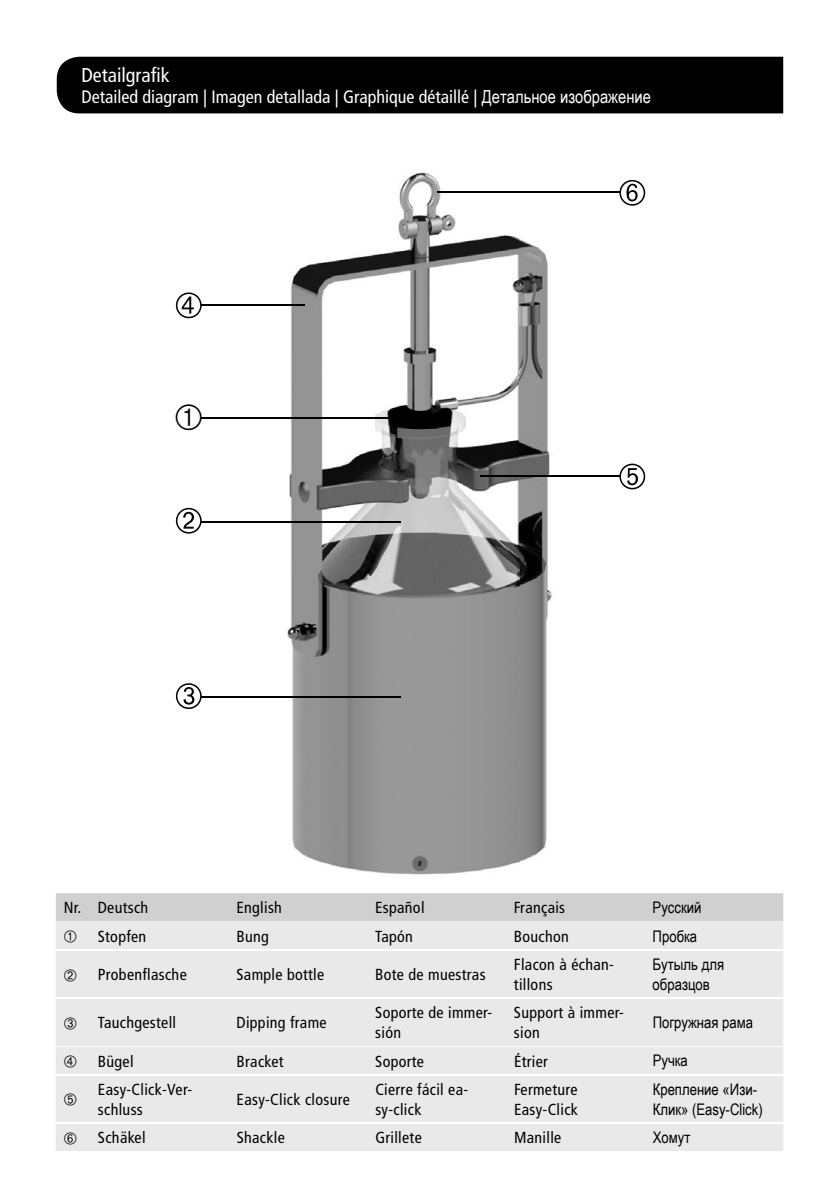
<style>
.page{position:relative;width:840px;height:1191px;background:#fff}
.page>*{position:absolute;margin:0;border:0;box-sizing:border-box;transform-origin:0 0}
.t1{font:condensed 20px "Frutiger";color:#fff}
.t2{font:condensed 18px "Frutiger";color:#fff}
.t3{font:condensed 16px/20px "Frutiger";letter-spacing:.02em;color:#000}
.t4{font:16px/20px "Arial Narrow";color:#000}
.s1{font-family:"Arial Narrow";font-stretch:normal}
</style>
<div class="page">
<div style="left:56px;top:893px;width:726px;height:28px;background:#d0d0d0"></div>
<div style="left:56px;top:921px;width:726px;height:230px;background:#e9e9e9"></div>
<hr style="left:56px;top:949px;width:34px;height:1px;background:#fff">
<hr style="left:90px;top:949px;width:138px;height:1px;background:#fff">
<hr style="left:228px;top:949px;width:139px;height:1px;background:#fff">
<hr style="left:367px;top:949px;width:138px;height:1px;background:#fff">
<hr style="left:505px;top:949px;width:139px;height:1px;background:#fff">
<hr style="left:644px;top:949px;width:138px;height:1px;background:#fff">
<hr style="left:56px;top:997px;width:34px;height:1px;background:#fff">
<hr style="left:90px;top:997px;width:138px;height:1px;background:#fff">
<hr style="left:228px;top:997px;width:139px;height:1px;background:#fff">
<hr style="left:367px;top:997px;width:138px;height:1px;background:#fff">
<hr style="left:505px;top:997px;width:139px;height:1px;background:#fff">
<hr style="left:644px;top:997px;width:138px;height:1px;background:#fff">
<hr style="left:56px;top:1045px;width:34px;height:1px;background:#fff">
<hr style="left:90px;top:1045px;width:138px;height:1px;background:#fff">
<hr style="left:228px;top:1045px;width:139px;height:1px;background:#fff">
<hr style="left:367px;top:1045px;width:138px;height:1px;background:#fff">
<hr style="left:505px;top:1045px;width:139px;height:1px;background:#fff">
<hr style="left:644px;top:1045px;width:138px;height:1px;background:#fff">
<hr style="left:56px;top:1074px;width:34px;height:1px;background:#fff">
<hr style="left:90px;top:1074px;width:138px;height:1px;background:#fff">
<hr style="left:228px;top:1074px;width:139px;height:1px;background:#fff">
<hr style="left:367px;top:1074px;width:138px;height:1px;background:#fff">
<hr style="left:505px;top:1074px;width:139px;height:1px;background:#fff">
<hr style="left:644px;top:1074px;width:138px;height:1px;background:#fff">
<hr style="left:56px;top:1122px;width:34px;height:1px;background:#fff">
<hr style="left:90px;top:1122px;width:138px;height:1px;background:#fff">
<hr style="left:228px;top:1122px;width:139px;height:1px;background:#fff">
<hr style="left:367px;top:1122px;width:138px;height:1px;background:#fff">
<hr style="left:505px;top:1122px;width:139px;height:1px;background:#fff">
<hr style="left:644px;top:1122px;width:138px;height:1px;background:#fff">
<div style="left:57px;top:57px;width:725px;height:56px;background:#000"></div>
<img style="left:175px;top:172px;width:471px;height:703px">
<hr style="left:201px;top:417px;width:199px;height:1px;background:#000">
<hr style="left:202px;top:521px;width:199px;height:1px;background:#000">
<hr style="left:201px;top:696px;width:199px;height:1px;background:#000">
<hr style="left:201px;top:304px;width:104px;height:1px;background:#000">
<hr style="left:480px;top:475px;width:139px;height:1px;background:#000">
<hr style="left:437px;top:192px;width:182px;height:1px;background:#000">
<svg style="left:176px;top:683px;width:25px;height:26px"></svg>
<svg style="left:176px;top:292px;width:25px;height:26px"></svg>
<svg style="left:619px;top:180px;width:26px;height:26px"></svg>
<svg style="left:176px;top:508px;width:25px;height:25px"></svg>
<svg style="left:619px;top:463px;width:26px;height:26px"></svg>
<svg style="left:64px;top:930px;width:12px;height:12px"></svg>
<svg style="left:64px;top:969px;width:12px;height:12px"></svg>
<svg style="left:64px;top:1017px;width:12px;height:12px"></svg>
<svg style="left:64px;top:1055px;width:12px;height:12px"></svg>
<svg style="left:64px;top:1093px;width:12px;height:13px"></svg>
<svg style="left:64px;top:1132px;width:13px;height:12px"></svg>
<svg style="left:176px;top:404px;width:25px;height:26px"></svg>
<p class="t1" style="left:81px;top:63px;width:90px">Detailgrafik</p>
<p class="t2" style="left:81px;top:87px;width:570px">Detailed diagram | Imagen detallada | Graphique détaillé | <span class="s1">Детальное изображение</span></p>
<p class="t3" style="left:64px;top:897px;width:86px">Nr. Deutsch</p>
<p class="t3" style="left:236px;top:897px;width:47px">English</p>
<p class="t3" style="left:375px;top:897px;width:51px">Español</p>
<p class="t3" style="left:513px;top:897px;width:53px">Français</p>
<p class="t4" style="left:652px;top:896px;width:50px">Русский</p>
<p class="t3" style="left:98px;top:926px;width:50px">Stopfen</p>
<p class="t3" style="left:236px;top:926px;width:34px">Bung</p>
<p class="t3" style="left:375px;top:926px;width:39px">Tapón</p>
<p class="t3" style="left:513px;top:926px;width:57px">Bouchon</p>
<p class="t4" style="left:652px;top:925px;width:46px">Пробка</p>
<p class="t3" style="left:98px;top:964px;width:90px">Probenflasche</p>
<p class="t3" style="left:236px;top:964px;width:89px">Sample bottle</p>
<p class="t3" style="left:375px;top:964px;width:112px">Bote de muestras</p>
<p class="t3" style="left:513px;top:954px;width:101px">Flacon à échan&shy;tillons</p>
<p class="t4" style="left:652px;top:953px;width:73px">Бутыль для образцов</p>
<p class="t3" style="left:98px;top:1012px;width:80px">Tauchgestell</p>
<p class="t3" style="left:236px;top:1012px;width:92px">Dipping frame</p>
<p class="t3" style="left:375px;top:1002px;width:118px">Soporte de immer&shy;sión</p>
<p class="t3" style="left:513px;top:1002px;width:111px">Support à immer&shy;sion</p>
<p class="t4" style="left:652px;top:1011px;width:102px">Погружная рама</p>
<p class="t3" style="left:98px;top:1051px;width:37px">Bügel</p>
<p class="t3" style="left:236px;top:1051px;width:48px">Bracket</p>
<p class="t3" style="left:375px;top:1051px;width:50px">Soporte</p>
<p class="t3" style="left:513px;top:1051px;width:35px">Étrier</p>
<p class="t4" style="left:652px;top:1050px;width:37px">Ручка</p>
<p class="t3" style="left:98px;top:1079px;width:96px">Easy-Click-Ver&shy;schluss</p>
<p class="t3" style="left:236px;top:1089px;width:115px">Easy-Click closure</p>
<p class="t3" style="left:375px;top:1079px;width:94px">Cierre fácil ea&shy;sy-click</p>
<p class="t3" style="left:513px;top:1079px;width:65px">Fermeture<br>Easy-Click</p>
<p class="t4" style="left:652px;top:1078px;width:111px">Крепление «Изи-<br>Клик» (Easy-Click)</p>
<p class="t3" style="left:98px;top:1128px;width:49px">Schäkel</p>
<p class="t3" style="left:236px;top:1128px;width:50px">Shackle</p>
<p class="t3" style="left:375px;top:1128px;width:48px">Grillete</p>
<p class="t3" style="left:514px;top:1128px;width:49px">Manille</p>
<p class="t4" style="left:652px;top:1127px;width:39px">Хомут</p>
</div>
